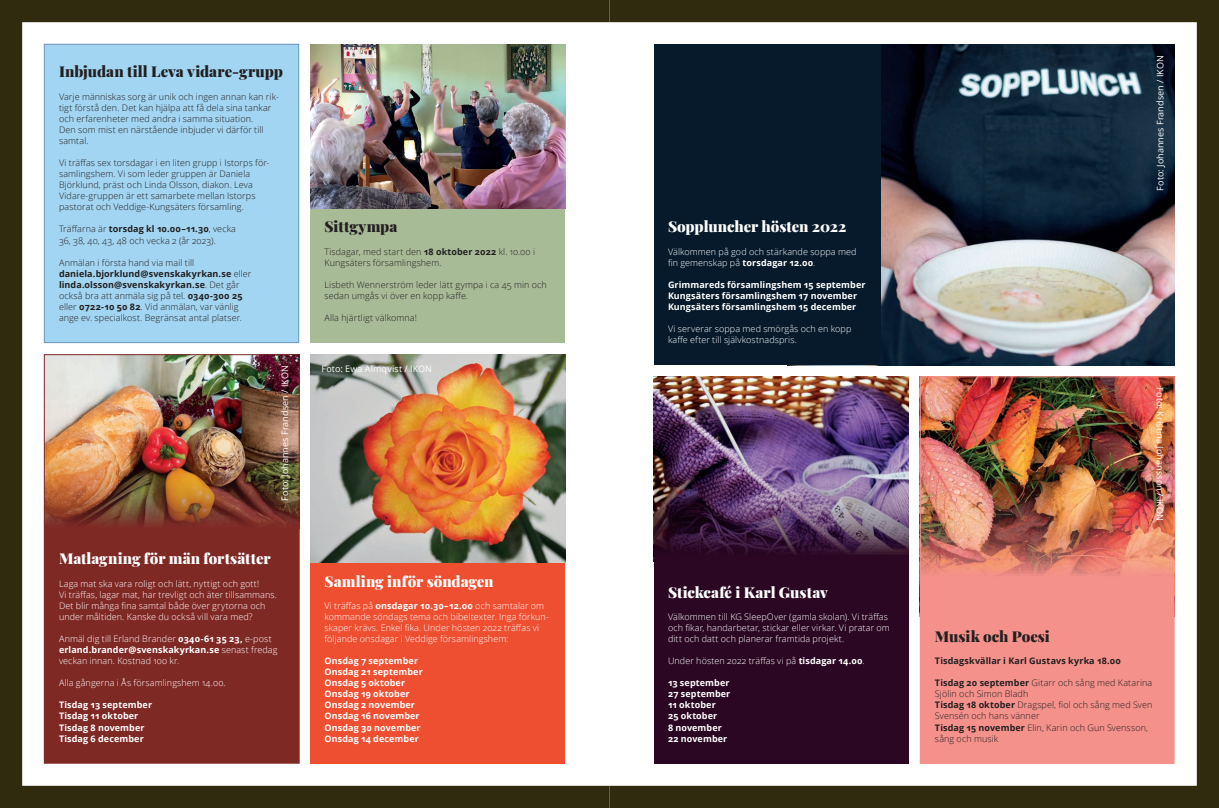
<style>
.page{position:relative;width:1219px;height:808px;background:#fff}
.page>*{position:absolute;margin:0;border:0;box-sizing:border-box;transform-origin:0 0}
.t1{font:900 15px "Playfair Display";letter-spacing:-.005em;color:#fff}
.t2{font:900 15px "Playfair Display";color:#231f20}
.t3{font:300 9px/11.1px "Open Sans";letter-spacing:.01em;color:#231f20}
.t4{font:300 9px/11.1px "Open Sans";letter-spacing:.01em;color:#fff}
.t5{font:700 9px/11.1px "Open Sans";letter-spacing:.015em;color:#fff}
.t6{font:9px "Open Sans";letter-spacing:.01em;color:#fff}
.t7{font:700 9px "Open Sans";letter-spacing:.015em;color:#231f20}
.s1{font-weight:700}
</style>
<div class="page">
<img style="left:0;top:0;width:565px;height:808px">
<img style="left:565px;top:0;width:654px;height:808px">
<h1 class="t2" style="left:59px;top:60px;width:225px">Inbjudan till Leva vidare-grupp</h1>
<p class="t3" style="left:59px;top:91px;width:221px">Varje människas sorg är unik och ingen annan kan rik&shy;tigt förstå den. Det kan hjälpa att få dela sina tankar och erfarenheter med andra i samma situation.<br>Den som mist en närstående inbjuder vi därför till samtal.</p>
<p class="t3" style="left:59px;top:157px;width:212px">Vi träffas sex torsdagar i en liten grupp i Istorps för&shy;samlingshem. Vi som leder gruppen är Daniela Björklund, präst och Linda Olsson, diakon. Leva Vidare-gruppen är ett samarbete mellan Istorps pastorat och Veddige-Kungsäters församling.</p>
<p class="t3" style="left:59px;top:223px;width:179px">Träffarna är <span class="s1">torsdag kl 10.00–11.30</span>, vecka<br>36, 38, 40, 43, 48 och vecka 2 (år 2023).</p>
<p class="t3" style="left:59px;top:257px;width:194px">Anmälan i första hand via mail till <span class="s1">daniela.bjorklund@svenskakyrkan.se</span> eller <span class="s1">linda.olsson@svenskakyrkan.se</span>. Det går också bra att anmäla sig på tel. <span class="s1">0340-300 25 </span>eller <span class="s1">0722-10 50 82</span>. Vid anmälan, var vänlig ange ev. specialkost. Begränsat antal platser.</p>
<p class="t6" style="left:279px;top:501px;width:137px;rotate:-90deg">Foto: Johannes Frandsen / IKON</p>
<h1 class="t1" style="left:59px;top:547px;width:213px">Matlagning för män fortsätter</h1>
<p class="t4" style="left:59px;top:577px;width:220px">Laga mat ska vara roligt och lätt, nyttigt och gott!<br>Vi träffas, lagar mat, har trevligt och äter tillsammans.<br>Det blir många fina samtal både över grytorna och under måltiden. Kanske du också vill vara med?</p>
<p class="t4" style="left:59px;top:633px;width:220px">Anmäl dig till Erland Brander <span class="s1">0340-61 35 23,</span> e-post <span class="s1">erland.brander@svenskakyrkan.se</span> senast fredag veckan innan. Kostnad 100 kr.</p>
<p class="t4" style="left:59px;top:677px;width:168px">Alla gångerna i Ås församlingshem 14.00.</p>
<p class="t5" style="left:59px;top:699px;width:95px">Tisdag 13 september<br>Tisdag 11 oktober<br>Tisdag 8 november<br>Tisdag 6 december</p>
<h1 class="t2" style="left:324px;top:215px;width:74px">Sittgympa</h1>
<p class="t3" style="left:324px;top:245px;width:212px">Tisdagar, med start den <span class="s1">18 oktober 2022</span> kl. 10.00 i<br>Kungsäters församlingshem.</p>
<p class="t3" style="left:324px;top:279px;width:224px">Lisbeth Wennerström leder lätt gympa i ca 45 min och sedan umgås vi över en kopp kaffe.</p>
<p class="t3" style="left:324px;top:312px;width:94px">Alla hjärtligt välkomna!</p>
<p class="t6" style="left:322px;top:363px;width:112px">Foto: Ewa Almqvist / IKON</p>
<h1 class="t1" style="left:324px;top:569px;width:171px">Samling inför söndagen</h1>
<p class="t4" style="left:324px;top:600px;width:226px">Vi träffas på <span class="s1">onsdagar 10.30–12.00</span> och samtalar om kommande söndags tema och bibeltexter. Inga förkun&shy;skaper krävs. Enkel fika. Under hösten 2022 träffas vi följande onsdagar i Veddige församlingshem:</p>
<p class="t5" style="left:324px;top:655px;width:100px">Onsdag 7 september<br>Onsdag 21 september<br>Onsdag 5 oktober<br>Onsdag 19 oktober<br>Onsdag 2 november<br>Onsdag 16 november<br>Onsdag 30 november<br>Onsdag 14 december</p>
<h1 class="t1" style="left:668px;top:215px;width:180px">Soppluncher hösten 2022</h1>
<p class="t4" style="left:668px;top:245px;width:190px">Välkommen på god och stärkande soppa med fin gemenskap på <span class="s1">torsdagar 12.00</span>.</p>
<p class="t5" style="left:668px;top:279px;width:199px">Grimmareds församlingshem 15 september<br>Kungsäters församlingshem 17 november<br>Kungsäters församlingshem 15 december</p>
<p class="t4" style="left:668px;top:323px;width:185px">Vi serverar soppa med smörgås och en kopp kaffe efter till självkostnadspris.</p>
<h1 class="t1" style="left:668px;top:580px;width:161px">Stickcafé i Karl Gustav</h1>
<p class="t4" style="left:668px;top:611px;width:223px">Välkommen till KG SleepOver (gamla skolan). Vi träffas och fikar, handarbetar, stickar eller virkar. Vi pratar om ditt och datt och planerar framtida projekt.</p>
<p class="t4" style="left:668px;top:655px;width:198px">Under hösten 2022 träffas vi på <span class="s1">tisdagar 14.00</span>.</p>
<p class="t5" style="left:668px;top:677px;width:64px">13 september<br>27 september<br>11 oktober<br>25 oktober<br>8 november<br>22 november</p>
<p class="t6" style="left:1154px;top:191px;width:137px;rotate:-90deg">Foto: Johannes Frandsen / IKON</p>
<p class="t6" style="left:1166px;top:387px;width:135px;rotate:90deg">Foto: Kristina Johansson / IKON</p>
<h1 class="t2" style="left:935px;top:624px;width:116px">Musik och Poesi</h1>
<p class="t7" style="left:935px;top:654px;width:187px">Tisdagskvällar i Karl Gustavs kyrka 18.00</p>
<p class="t3" style="left:935px;top:677px;width:219px"><span class="s1">Tisdag 20 september</span> Gitarr och sång med Katarina Sjölin och Simon Bladh<br><span class="s1">Tisdag 18 oktober</span> Dragspel, fiol och sång med Sven Svensén och hans vänner<br><span class="s1">Tisdag 15 november</span> Elin, Karin och Gun Svensson, sång och musik</p>
</div>
